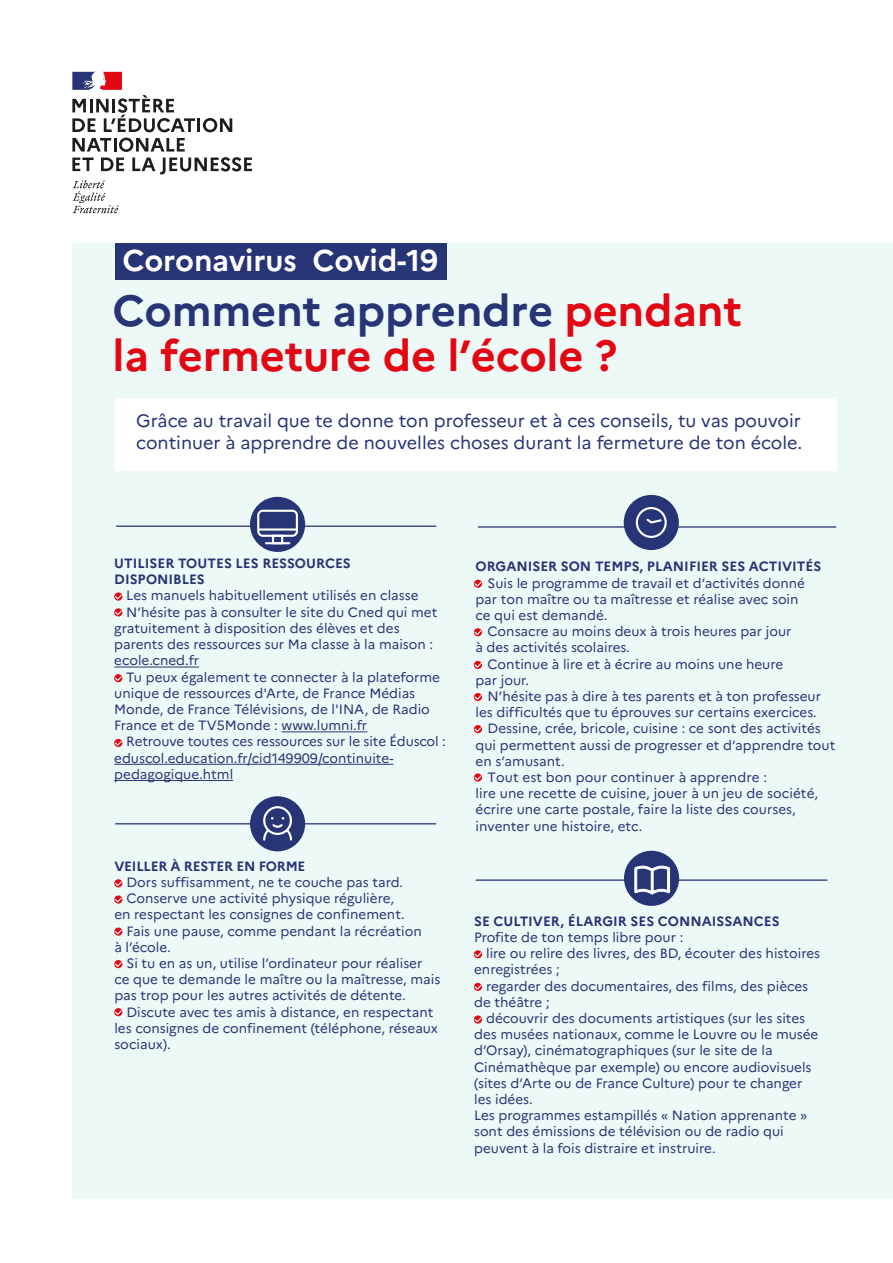
<style>
.page{position:relative;width:893px;height:1263px;background:#fff}
.page>*{position:absolute;margin:0;border:0;box-sizing:border-box;transform-origin:0 0}
.t1{font:700 43.5px/45px "Marianne";letter-spacing:-.005em;color:#e30613}
.t2{font:700 30px "Marianne";letter-spacing:-.005em;color:#fff}
.t3{font:18px/21.6px "Marianne";color:#273475}
.t4{font:13.5px/16.2px "Marianne";color:#273475}
.t5{font:700 13.5px/16.2px "Marianne";color:#273475}
.s1{color:#273475}
</style>
<div class="page">
<div style="left:72px;top:243px;width:821px;height:956px;background:#edf9f7"></div>
<svg style="left:72px;top:138px;width:180px;height:36px"></svg>
<svg style="left:72px;top:180px;width:47px;height:33px"></svg>
<svg style="left:72px;top:72px;width:160px;height:60px"></svg>
<hr style="left:115px;top:823px;width:321px;height:1px;background:#273475">
<hr style="left:476px;top:879px;width:351px;height:2px;background:#273475">
<hr style="left:478px;top:526px;width:358px;height:2px;background:#273475">
<div style="left:624px;top:851px;width:55px;height:55px;background:#273475;border-radius:50%"></div>
<svg style="left:634px;top:866px;width:36px;height:29px"></svg>
<div style="left:624px;top:495px;width:55px;height:55px;background:#273475;border-radius:50%"></div>
<div style="left:636px;top:507px;width:31px;height:31px;border:2px solid #fff;border-radius:50%"></div>
<svg style="left:646px;top:518px;width:16px;height:6px"></svg>
<div style="left:250px;top:796px;width:55px;height:55px;background:#273475;border-radius:50%"></div>
<div style="left:115px;top:398px;width:721px;height:73px;background:#fff"></div>
<div style="left:115px;top:243px;width:331px;height:36px;background:#273475"></div>
<hr style="left:114px;top:666px;width:85px;height:1px;background:#273475">
<hr style="left:282px;top:731px;width:85px;height:1px;background:#273475">
<hr style="left:114px;top:764px;width:279px;height:1px;background:#273475">
<hr style="left:114px;top:780px;width:119px;height:1px;background:#273475">
<hr style="left:116px;top:525px;width:320px;height:2px;background:#273475">
<div style="left:250px;top:497px;width:55px;height:55px;background:#273475;border-radius:50%"></div>
<div style="left:257px;top:510px;width:41px;height:27px;border:2px solid #fff;border-radius:5px"></div>
<div style="left:272px;top:535px;width:11px;height:9px;border:2px solid #fff"></div>
<hr style="left:266px;top:542px;width:23px;height:2px;background:#fff">
<hr style="left:258px;top:528px;width:39px;height:3px;background:#fff">
<svg style="left:264px;top:807px;width:27px;height:27px"></svg>
<div style="left:263px;top:806px;width:29px;height:29px;border:2px solid #fff;border-radius:50%"></div>
<svg style="left:114px;top:593px;width:9px;height:7px"></svg>
<svg style="left:114px;top:609px;width:9px;height:7px"></svg>
<svg style="left:473px;top:581px;width:9px;height:7px"></svg>
<svg style="left:473px;top:629px;width:9px;height:7px"></svg>
<svg style="left:473px;top:662px;width:9px;height:7px"></svg>
<svg style="left:473px;top:726px;width:9px;height:7px"></svg>
<svg style="left:473px;top:774px;width:9px;height:7px"></svg>
<svg style="left:473px;top:694px;width:9px;height:7px"></svg>
<svg style="left:473px;top:951px;width:9px;height:7px"></svg>
<svg style="left:473px;top:984px;width:9px;height:7px"></svg>
<svg style="left:473px;top:1016px;width:9px;height:7px"></svg>
<svg style="left:114px;top:675px;width:9px;height:7px"></svg>
<svg style="left:114px;top:740px;width:9px;height:7px"></svg>
<svg style="left:114px;top:880px;width:9px;height:7px"></svg>
<svg style="left:114px;top:896px;width:9px;height:7px"></svg>
<svg style="left:114px;top:927px;width:8px;height:9px"></svg>
<svg style="left:114px;top:929px;width:9px;height:6px"></svg>
<svg style="left:114px;top:961px;width:9px;height:7px"></svg>
<svg style="left:114px;top:1009px;width:9px;height:7px"></svg>
<svg style="left:263px;top:817px;width:29px;height:24px"></svg>
<h2 class="t2" style="left:122px;top:242px;width:317px">Coronavirus Covid-19</h2>
<h1 class="t1" style="left:113px;top:288px;width:631px"><span class="s1">Comment apprendre</span> pendant la fermeture de l’école ?</h1>
<h3 class="t3" style="left:136px;top:410px;width:668px">Grâce au travail que te donne ton professeur et à ces conseils, tu vas pouvoir continuer à apprendre de nouvelles choses durant la fermeture de ton école.</h3>
<p class="t5" style="left:114px;top:555px;width:238px">UTILISER TOUTES LES RESSOURCES<br>DISPONIBLES</p>
<p class="t4" style="left:114px;top:587px;width:306px">• Les manuels habituellement utilisés en classe</p>
<p class="t4" style="left:114px;top:604px;width:325px">• N’hésite pas à consulter le site du Cned qui met gratuitement à disposition des élèves et des parents des ressources sur Ma classe à la maison : ecole.cned.fr</p>
<p class="t4" style="left:114px;top:668px;width:327px">• Tu peux également te connecter à la plateforme unique de ressources d'Arte, de France Médias Monde, de France Télévisions, de l'INA, de Radio France et de TV5Monde : www.lumni.fr</p>
<p class="t4" style="left:114px;top:733px;width:333px">• Retrouve toutes ces ressources sur le site Éduscol : eduscol.education.fr/cid149909/continuite&shy;pedagogique.html</p>
<p class="t5" style="left:114px;top:858px;width:193px">VEILLER À RESTER EN FORME</p>
<p class="t4" style="left:114px;top:874px;width:290px">• Dors suffisamment, ne te couche pas tard.</p>
<p class="t4" style="left:114px;top:890px;width:292px">• Conserve une activité physique régulière, en respectant les consignes de confinement.</p>
<p class="t4" style="left:114px;top:923px;width:309px">• Fais une pause, comme pendant la récréation à l’école.</p>
<p class="t4" style="left:114px;top:955px;width:327px">• Si tu en as un, utilise l’ordinateur pour réaliser ce que te demande le maître ou la maîtresse, mais pas trop pour les autres activités de détente.</p>
<p class="t4" style="left:114px;top:1004px;width:325px">• Discute avec tes amis à distance, en respectant les consignes de confinement (téléphone, réseaux sociaux).</p>
<p class="t5" style="left:475px;top:558px;width:347px">ORGANISER SON TEMPS, PLANIFIER SES ACTIVITÉS</p>
<p class="t4" style="left:475px;top:574px;width:331px">• Suis le programme de travail et d’activités donné par ton maître ou ta maîtresse et réalise avec soin ce qui est demandé.</p>
<p class="t4" style="left:475px;top:623px;width:318px">• Consacre au moins deux à trois heures par jour à des activités scolaires.</p>
<p class="t4" style="left:475px;top:655px;width:309px">• Continue à lire et à écrire au moins une heure par jour.</p>
<p class="t4" style="left:475px;top:688px;width:347px">• N’hésite pas à dire à tes parents et à ton professeur les difficultés que tu éprouves sur certains exercices.</p>
<p class="t4" style="left:475px;top:720px;width:361px">• Dessine, crée, bricole, cuisine : ce sont des activités qui permettent aussi de progresser et d’apprendre tout en s’amusant.</p>
<p class="t4" style="left:475px;top:769px;width:344px">• Tout est bon pour continuer à apprendre :<br>lire une recette de cuisine, jouer à un jeu de société, écrire une carte postale, faire la liste des courses, inventer une histoire, etc.</p>
<p class="t5" style="left:474px;top:913px;width:307px">SE CULTIVER, ÉLARGIR SES CONNAISSANCES</p>
<p class="t4" style="left:474px;top:929px;width:211px">Profite de ton temps libre pour :</p>
<p class="t4" style="left:474px;top:945px;width:347px">• lire ou relire des livres, des BD, écouter des histoires enregistrées ;</p>
<p class="t4" style="left:474px;top:978px;width:336px">• regarder des documentaires, des films, des pièces de théâtre ;</p>
<p class="t4" style="left:474px;top:1010px;width:346px">• découvrir des documents artistiques (sur les sites des musées nationaux, comme le Louvre ou le musée d’Orsay), cinématographiques (sur le site de la Cinémathèque par exemple) ou encore audiovisuels (sites d’Arte ou de France Culture) pour te changer les idées.<br>Les programmes estampillés Nation apprenante sont des émissions de télévision ou de radio qui peuvent à la fois distraire et instruire.</p>
</div>
